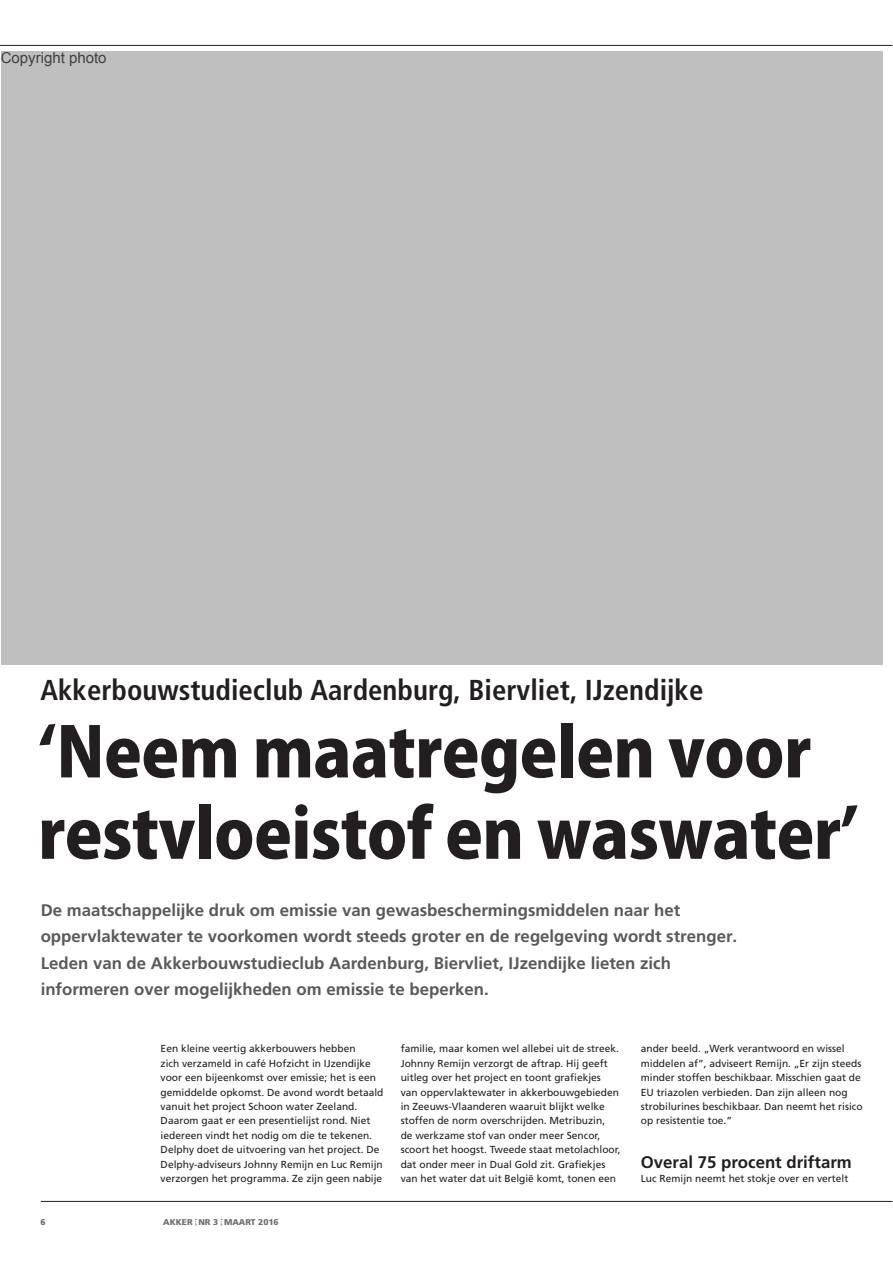
<style>
.page{position:relative;width:893px;height:1263px;background:#fff}
.page>*{position:absolute;margin:0;border:0;box-sizing:border-box;transform-origin:0 0}
.t1{font:67.8px/81.3px "Koz Go Pro Heavy 90 msp RKSJ H";letter-spacing:-.01em;color:#231f20}
.t2{font:700 condensed 28.8px "Frutiger LT Std";color:#231f20}
.t3{font:700 16.8px/26.4px "Frutiger LT Std";color:#58595b}
.t4{font:700 16.8px "Frutiger LT Std";color:#231f20}
.t5{font:15px "Arial";color:#404040}
.t6{font:10.2px/14.4px "Frutiger LT Std";color:#231f20}
.t7{font:900 8.4px "Frutiger LT Std";color:#6d6e70}
.t8{font:900 8.4px "Frutiger LT Std";color:#636567}
</style>
<div class="page">
<hr style="left:0;top:45px;width:892px;height:1px;background:#231f20">
<hr style="left:41px;top:1201px;width:851px;height:1px;background:#231f20">
<div style="left:1px;top:51px;width:881px;height:614px;background:#bfbfbf"></div>
<h3 class="t5" style="left:1px;top:48px;width:107px">Copyright photo</h3>
<h2 class="t2" style="left:41px;top:677px;width:664px">Akkerbouwstudieclub Aardenburg, Biervliet, IJzendijke</h2>
<h1 class="t1" style="left:38px;top:720px;width:822px">ʻNeem maatregelen voor restvloeistof en waswaterʼ</h1>
<p class="t3" style="left:41px;top:898px;width:698px">De maatschappelijke druk om emissie van gewasbeschermingsmiddelen naar het oppervlaktewater te voorkomen wordt steeds groter en de regelgeving wordt strenger.<br>Leden van de Akkerbouwstudieclub Aardenburg, Biervliet, IJzendijke lieten zich informeren over mogelijkheden om emissie te beperken.</p>
<p class="t6" style="left:161px;top:1042px;width:224px">Een kleine veertig akkerbouwers hebben<br>zich verzameld in café Hofzicht in IJzendijke voor een bijeenkomst over emissie; het is een gemiddelde opkomst. De avond wordt betaald vanuit het project Schoon water Zeeland.<br>Daarom gaat er een presentielijst rond. Niet iedereen vindt het nodig om die te tekenen.<br>Delphy doet de uitvoering van het project. De Delphy-adviseurs Johnny Remijn en Luc Remijn verzorgen het programma. Ze zijn geen nabije</p>
<p class="t6" style="left:401px;top:1042px;width:221px">familie, maar komen wel allebei uit de streek.<br>Johnny Remijn verzorgt de aftrap. Hij geeft uitleg over het project en toont grafiekjes<br>van oppervlaktewater in akkerbouwgebieden in Zeeuws-Vlaanderen waaruit blijkt welke stoffen de norm overschrijden. Metribuzin,<br>de werkzame stof van onder meer Sencor, scoort het hoogst. Tweede staat metolachloor, dat onder meer in Dual Gold zit. Grafiekjes van het water dat uit België komt, tonen een</p>
<p class="t6" style="left:641px;top:1042px;width:223px">ander beeld. „Werk verantwoord en wissel middelen af”, adviseert Remijn. „Er zijn steeds minder stoffen beschikbaar. Misschien gaat de EU triazolen verbieden. Dan zijn alleen nog strobilurines beschikbaar. Dan neemt het risico op resistentie toe.”</p>
<h3 class="t4" style="left:641px;top:1154px;width:212px">Overal 75 procent driftarm</h3>
<p class="t6" style="left:641px;top:1172px;width:209px">Luc Remijn neemt het stokje over en vertelt</p>
<p class="t8" style="left:41px;top:1219px;width:7px">6</p>
<p class="t7" style="left:163px;top:1219px;width:117px">AKKER NR 3 MAART 2016</p>
</div>
